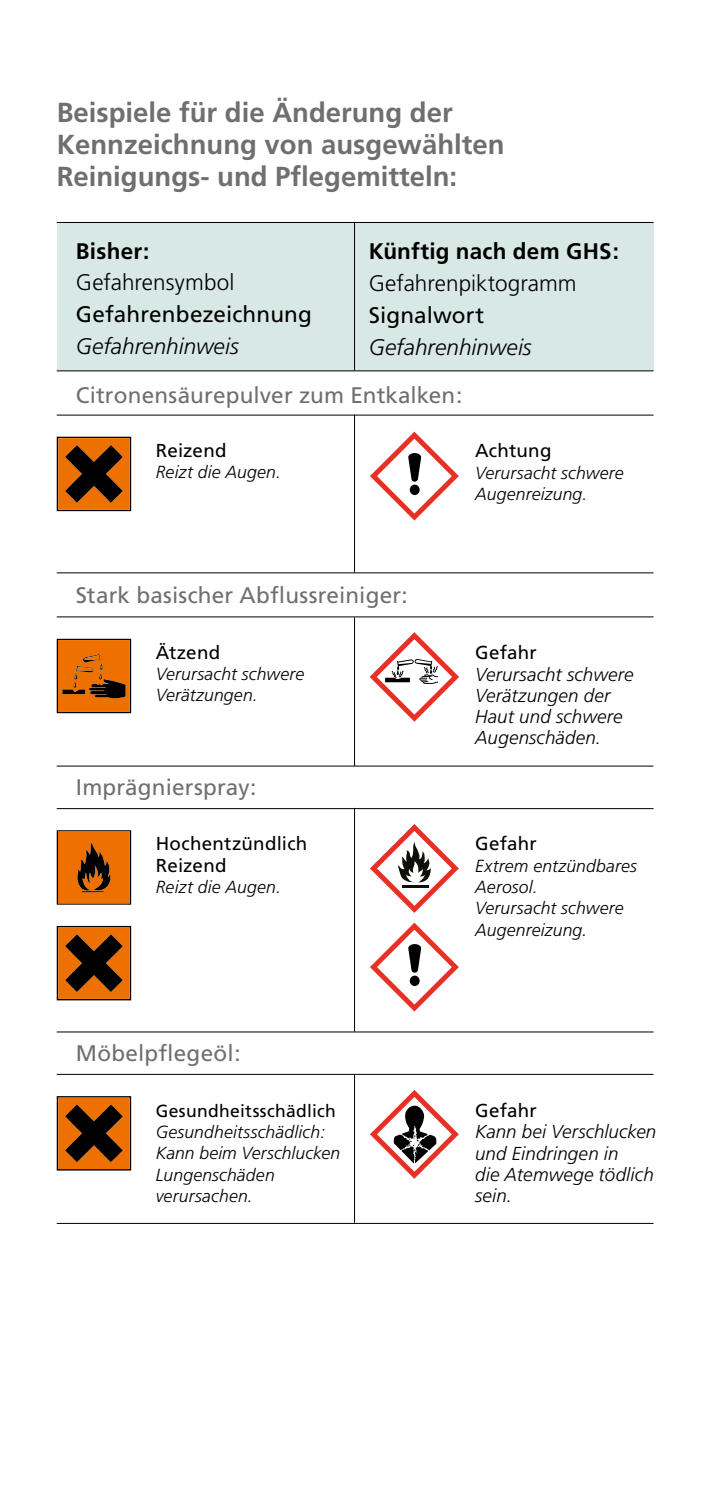
<style>
.page{position:relative;width:702px;height:1489px;background:#fff}
.page>*{position:absolute;margin:0;border:0;box-sizing:border-box;transform-origin:0 0}
.t1{font:700 27.5px/32px "Frutiger";color:#6f6f6e}
.t2{font:22.5px "Frutiger";letter-spacing:.01em;color:#6f6f6e}
.t3{font:300 22.5px "Frutiger";color:#000}
.t4{font:italic 300 22.5px "Frutiger";color:#000}
.t5{font:22.5px "Frutiger";letter-spacing:.005em;color:#000}
.t6{font:700 22.5px "Frutiger";letter-spacing:.01em;color:#000}
.t7{font:italic 300 18.75px/21.2px "Frutiger";letter-spacing:.01em;color:#000}
.t8{font:18.75px/21.2px "Frutiger";letter-spacing:.015em;color:#000}
.t9{font:italic 300 17.5px/21.2px "Frutiger";letter-spacing:.01em;color:#000}
.t10{font:17.5px "Frutiger";letter-spacing:.015em;color:#000}
.s1{font-size:18.75px}
</style>
<div class="page">
<svg style="left:370px;top:431px;width:89px;height:89px"></svg>
<svg style="left:370px;top:922px;width:89px;height:89px"></svg>
<svg style="left:369px;top:632px;width:90px;height:89px"></svg>
<svg style="left:370px;top:824px;width:89px;height:88px"></svg>
<svg style="left:370px;top:1090px;width:89px;height:88px"></svg>
<div style="left:57px;top:223px;width:596px;height:148px;background:#d8e9e5"></div>
<hr style="left:354px;top:223px;width:1px;height:147px;background:#000">
<hr style="left:57px;top:370px;width:596px;height:1px;background:#000">
<hr style="left:57px;top:222px;width:596px;height:1px;background:#000">
<hr style="left:57px;top:572px;width:596px;height:1px;background:#000">
<hr style="left:57px;top:765px;width:596px;height:1px;background:#000">
<hr style="left:57px;top:1031px;width:596px;height:1px;background:#000">
<hr style="left:57px;top:414px;width:596px;height:1px;background:#000">
<hr style="left:57px;top:616px;width:596px;height:1px;background:#000">
<hr style="left:57px;top:808px;width:596px;height:1px;background:#000">
<hr style="left:57px;top:1073px;width:596px;height:1px;background:#000">
<hr style="left:57px;top:1222px;width:596px;height:1px;background:#000">
<hr style="left:354px;top:415px;width:1px;height:157px;background:#000">
<hr style="left:354px;top:617px;width:1px;height:149px;background:#000">
<hr style="left:354px;top:807px;width:1px;height:224px;background:#000">
<hr style="left:354px;top:1074px;width:1px;height:148px;background:#000">
<svg style="left:57px;top:638px;width:74px;height:75px"></svg>
<svg style="left:57px;top:830px;width:74px;height:74px"></svg>
<svg style="left:57px;top:925px;width:74px;height:75px"></svg>
<svg style="left:57px;top:1096px;width:74px;height:74px"></svg>
<svg style="left:57px;top:436px;width:74px;height:75px"></svg>
<p class="t1" style="left:57px;top:96px;width:449px">Beispiele für die Änderung der<br>Kennzeichnung von ausgewählten<br>Reinigungs- und Pflegemitteln:</p>
<p class="t6" style="left:76px;top:237px;width:75px">Bisher:</p>
<p class="t3" style="left:76px;top:270px;width:160px">Gefahrensymbol</p>
<p class="t5" style="left:76px;top:301px;width:238px">Gefahrenbezeichnung</p>
<p class="t4" style="left:76px;top:333px;width:164px">Gefahrenhinweis</p>
<p class="t6" style="left:369px;top:238px;width:252px">Künftig nach dem GHS:</p>
<p class="t3" style="left:369px;top:270px;width:209px">Gefahrenpiktogramm</p>
<p class="t5" style="left:369px;top:302px;width:117px">Signalwort</p>
<p class="t4" style="left:369px;top:334px;width:164px">Gefahrenhinweis</p>
<p class="t2" style="left:76px;top:382px;width:388px">Citronensäurepulver zum Entkalken:</p>
<p class="t8" style="left:156px;top:440px;width:72px">Reizend</p>
<p class="t9" style="left:156px;top:461px;width:127px">Reizt die Augen.</p>
<p class="t2" style="left:76px;top:582px;width:333px">Stark basischer Abflussreiniger:</p>
<p class="t8" style="left:156px;top:641px;width:66px">Ätzend</p>
<p class="t9" style="left:156px;top:663px;width:150px">Verursacht schwere</p>
<p class="t9" style="left:156px;top:684px;width:103px">Verätzungen.</p>
<p class="t2" style="left:76px;top:773px;width:182px">Imprägnierspray:</p>
<p class="t8" style="left:156px;top:833px;width:153px">Hochentzündlich<br>Reizend</p>
<p class="t9" style="left:156px;top:876px;width:127px">Reizt die Augen.</p>
<p class="t2" style="left:76px;top:1039px;width:166px">Möbelpflegeöl:</p>
<p class="t10" style="left:156px;top:1100px;width:182px">Gesundheitsschädlich</p>
<p class="t9" style="left:156px;top:1121px;width:186px">Gesundheitsschädlich:<br>Kann beim Verschlucken<br>Lungenschäden verursachen.</p>
<p class="t8" style="left:475px;top:440px;width:78px">Achtung</p>
<p class="t9" style="left:475px;top:462px;width:150px">Verursacht schwere</p>
<p class="t9" style="left:475px;top:483px;width:114px">Augenreizung.</p>
<p class="t8" style="left:475px;top:642px;width:63px">Gefahr</p>
<p class="t7" style="left:475px;top:663px;width:160px">Verursacht schwere<br>Verätzungen der<br>Haut und schwere<br>Augenschäden.</p>
<p class="t8" style="left:475px;top:833px;width:63px">Gefahr</p>
<p class="t9" style="left:475px;top:855px;width:163px">Extrem entzündbares<br>Aerosol.<br>Verursacht schwere<br>Augenreizung<span class="s1">.</span></p>
<p class="t8" style="left:475px;top:1100px;width:63px">Gefahr</p>
<p class="t7" style="left:475px;top:1121px;width:183px">Kann bei Verschlucken und Eindringen in<br>die Atemwege tödlich sein.</p>
</div>
